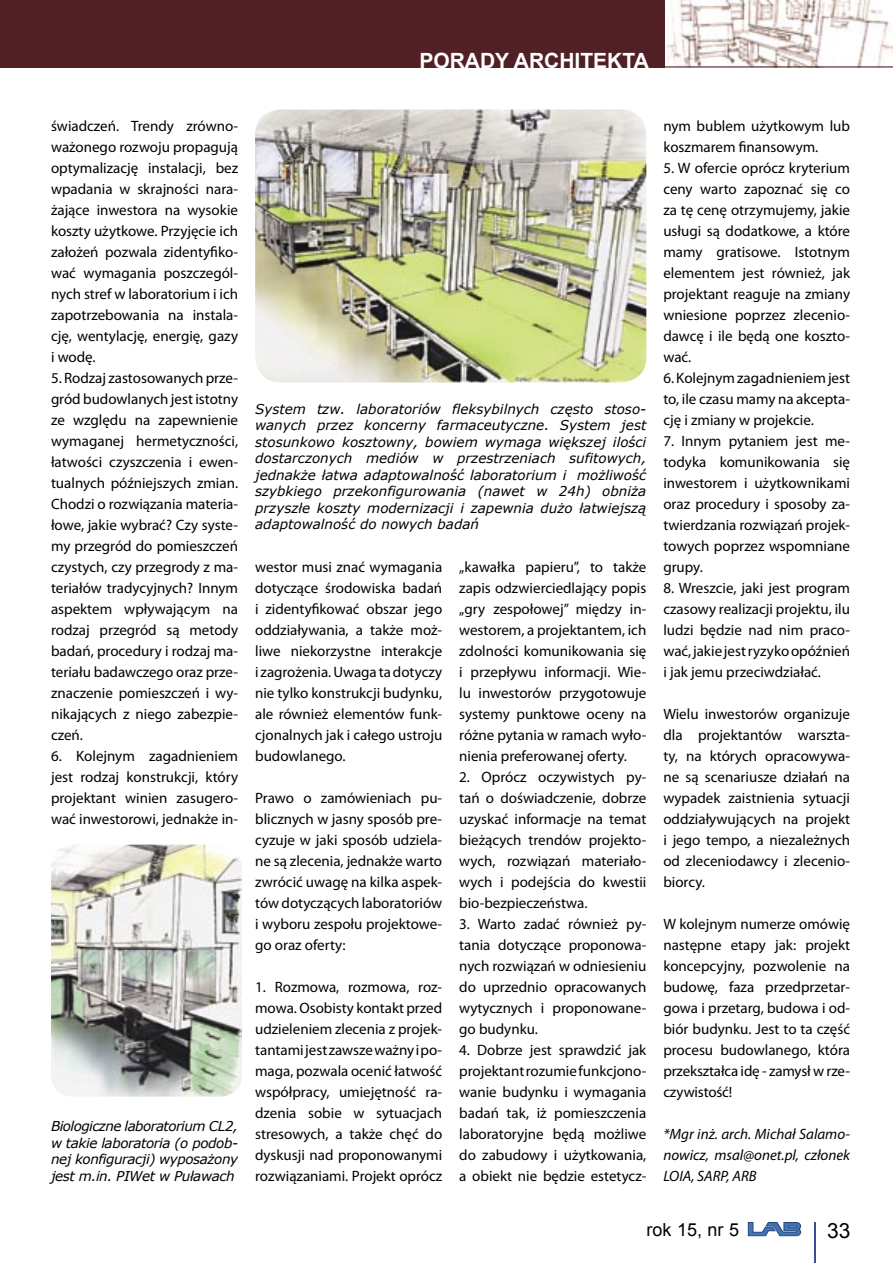
<style>
.page{position:relative;width:893px;height:1263px;background:#fff}
.page>*{position:absolute;margin:0;border:0;box-sizing:border-box;transform-origin:0 0}
.t1{font:700 21px "Arial";color:#fff}
.Paginacja{font:21px "Arial";color:#000}
.Pagina_dolna{font:18px "Arial";color:#000}
.t2{font:15px/21px "Myriad Pro";color:#000;text-align:justify}
.t3{font:italic 15px/21px "Myriad Pro";color:#000;text-align:justify}
.t4{font:italic 13.5px/16.5px "Verdana";letter-spacing:-.015em;color:#000;text-align:justify}
</style>
<div class="page">
<hr style="left:814px;top:1222px;width:2px;height:41px;background:#3a4d98">
<svg style="left:748px;top:1222px;width:53px;height:14px"></svg>
<svg style="left:664px;top:0;width:229px;height:68px"></svg>
<div style="left:0;top:0;width:664px;height:68px;background:#502025"></div>
<img style="left:51px;top:845px;width:191px;height:252px">
<img style="left:255px;top:110px;width:391px;height:272px">
<p class="t1" style="left:419px;top:46px;width:231px">PORADY ARCHITEKTA</p>
<p class="t2" style="left:51px;top:115px;width:189px">świadczeń. Trendy zrówno&shy;ważonego rozwoju propagują optymalizację instalacji, bez wpadania w skrajności nara&shy;żające inwestora na wysokie koszty użytkowe. Przyjęcie ich założeń pozwala zidentyfiko&shy;wać wymagania poszczegól&shy;nych stref w laboratorium i ich zapotrzebowania na instala&shy;cję, wentylację, energię, gazy i wodę.</p>
<p class="t2" style="left:51px;top:367px;width:189px">5. Rodzaj zastosowanych prze&shy;gród budowlanych jest istotny ze względu na zapewnienie wymaganej hermetyczności, łatwości czyszczenia i ewen&shy;tualnych późniejszych zmian.<br>Chodzi o rozwiązania materia&shy;łowe, jakie wybrać? Czy syste&shy;my przegród do pomieszczeń czystych, czy przegrody z ma-</p>
<p class="t2" style="left:51px;top:577px;width:189px">teriałów tradycyjnych? Innym aspektem wpływającym na rodzaj przegród są metody badań, procedury i rodzaj ma&shy;teriału badawczego oraz prze&shy;znaczenie pomieszczeń i wy-</p>
<p class="t2" style="left:51px;top:703px;width:189px">nikających z niego zabezpie&shy;czeń.</p>
<p class="t2" style="left:51px;top:745px;width:189px">6. Kolejnym zagadnieniem jest rodzaj konstrukcji, który projektant winien zasugero&shy;wać inwestorowi, jednakże in-</p>
<p class="t4" style="left:51px;top:1117px;width:189px">Biologiczne laboratorium CL2, w takie laboratoria (o podob&shy;nej konfiguracji) wyposażony jest m.in. PIWet w Puławach</p>
<p class="t4" style="left:255px;top:400px;width:393px">System tzw. laboratoriów fleksybilnych często stoso&shy;wanych przez koncerny farmaceutyczne. System jest stosunkowo kosztowny, bowiem wymaga większej ilości dostarczonych mediów w przestrzeniach sufitowych, jednakże łatwa adaptowalność laboratorium i możliwość szybkiego przekonfigurowania (nawet w 24h) obniża przyszłe koszty modernizacji i zapewnia dużo łatwiejszą adaptowalność do nowych badań</p>
<p class="t2" style="left:255px;top:556px;width:189px">westor musi znać wymagania dotyczące środowiska badań i zidentyfikować obszar jego oddziaływania, a także moż&shy;liwe niekorzystne interakcje</p>
<p class="t2" style="left:255px;top:661px;width:189px">i zagrożenia. Uwaga ta dotyczy nie tylko konstrukcji budynku, ale również elementów funk&shy;cjonalnych jak i całego ustroju budowlanego.</p>
<p class="t2" style="left:255px;top:787px;width:189px">Prawo o zamówieniach pu&shy;blicznych w jasny sposób pre&shy;cyzuje w jaki sposób udziela&shy;ne są zlecenia, jednakże warto zwrócić uwagę na kilka aspek&shy;tów dotyczących laboratoriów i wyboru zespołu projektowe&shy;go oraz oferty:</p>
<p class="t2" style="left:255px;top:976px;width:189px">1. Rozmowa, rozmowa, roz&shy;mowa. Osobisty kontakt przed udzieleniem zlecenia z projek-</p>
<p class="t2" style="left:255px;top:1039px;width:189px">tantami jest zawsze ważny i po&shy;maga, pozwala ocenić łatwość współpracy, umiejętność ra&shy;dzenia sobie w sytuacjach stresowych, a także chęć do dyskusji nad proponowanymi rozwiązaniami. Projekt oprócz</p>
<p class="t2" style="left:459px;top:556px;width:189px">„kawałka papieru”, to także zapis odzwierciedlający popis „gry zespołowej” między in&shy;westorem, a projektantem, ich zdolności komunikowania się i przepływu informacji. Wie&shy;lu inwestorów przygotowuje systemy punktowe oceny na różne pytania w ramach wyło&shy;nienia preferowanej oferty.</p>
<p class="t2" style="left:459px;top:766px;width:189px">2. Oprócz oczywistych py&shy;tań o doświadczenie, dobrze uzyskać informacje na temat bieżących trendów projekto&shy;wych, rozwiązań materiało&shy;wych i podejścia do kwestii bio-bezpieczeństwa.</p>
<p class="t2" style="left:459px;top:913px;width:189px">3. Warto zadać również py&shy;tania dotyczące proponowa&shy;nych rozwiązań w odniesieniu do uprzednio opracowanych wytycznych i proponowane&shy;go budynku.</p>
<p class="t2" style="left:459px;top:1039px;width:189px">4. Dobrze jest sprawdzić jak projektant rozumie funkcjono&shy;wanie budynku i wymagania badań tak, iż pomieszczenia laboratoryjne będą możliwe do zabudowy i użytkowania, a obiekt nie będzie estetycz-</p>
<p class="t2" style="left:663px;top:115px;width:188px">nym bublem użytkowym lub koszmarem finansowym.</p>
<p class="t2" style="left:663px;top:157px;width:188px">5. W ofercie oprócz kryterium ceny warto zapoznać się co za tę cenę otrzymujemy, jakie usługi są dodatkowe, a które mamy gratisowe. Istotnym elementem jest również, jak projektant reaguje na zmiany wniesione poprzez zlecenio&shy;dawcę i ile będą one koszto&shy;wać.</p>
<p class="t2" style="left:663px;top:367px;width:188px">6. Kolejnym zagadnieniem jest to, ile czasu mamy na akcepta&shy;cję i zmiany w projekcie.</p>
<p class="t2" style="left:663px;top:430px;width:188px">7. Innym pytaniem jest me&shy;todyka komunikowania się inwestorem i użytkownikami oraz procedury i sposoby za&shy;twierdzania rozwiązań projek&shy;towych poprzez wspomniane grupy.</p>
<p class="t2" style="left:663px;top:577px;width:188px">8. Wreszcie, jaki jest program czasowy realizacji projektu, ilu ludzi będzie nad nim praco&shy;wać, jakie jest ryzyko opóźnień i jak jemu przeciwdziałać.</p>
<p class="t2" style="left:663px;top:703px;width:188px">Wielu inwestorów organizuje dla projektantów warszta&shy;ty, na których opracowywa&shy;ne są scenariusze działań na wypadek zaistnienia sytuacji oddziaływujących na projekt i jego tempo, a niezależnych od zleceniodawcy i zlecenio&shy;biorcy.</p>
<p class="t2" style="left:663px;top:913px;width:188px">W kolejnym numerze omówię następne etapy jak: projekt koncepcyjny, pozwolenie na budowę, faza przedprzetar&shy;gowa i przetarg, budowa i od&shy;biór budynku. Jest to ta część procesu budowlanego, która przekształca idę - zamysł w rze&shy;czywistość!</p>
<p class="t3" style="left:663px;top:1123px;width:188px">*Mgr inż. arch. Michał Salamo&shy;nowicz, msal@onet.pl, członek LOIA, SARP, ARB</p>
<p class="Pagina_dolna" style="left:646px;top:1217px;width:94px">rok 15, nr 5</p>
<p class="Paginacja" style="left:827px;top:1216px;width:25px">33</p>
</div>
